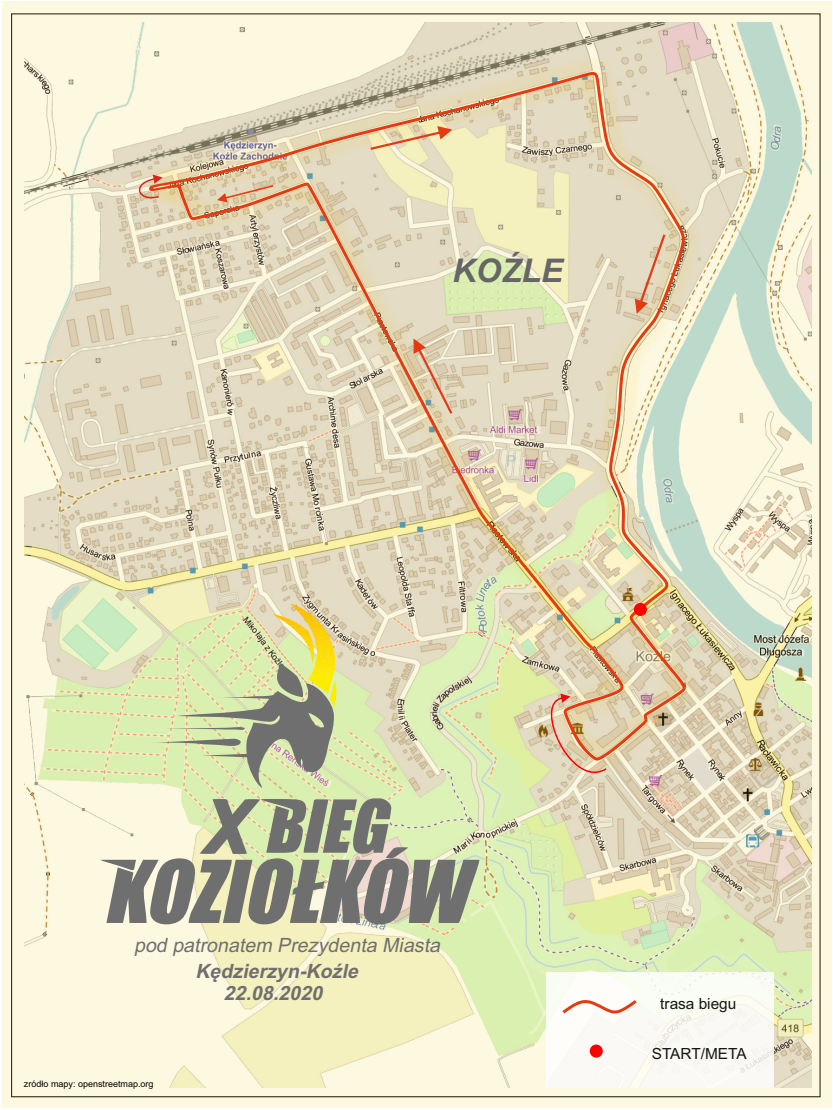
<style>
.page{position:relative;width:833px;height:1110px;background:#fff}
.page>*{position:absolute;margin:0;border:0;box-sizing:border-box;transform-origin:0 0}
.t1{font:italic 700 32.7px "Arial";color:#666}
.t2{font:italic 19.65px "Arial";color:#706f6f}
.t3{font:italic 700 19.65px/22px "Arial";color:#706f6f;text-align:center}
.t4{font:15.3px "Arial";color:#151616}
.t5{font:9px "Arial";color:#000}
</style>
<div class="page">
<div style="left:2px;top:2px;width:829px;height:1106px;background:#fcc009;opacity:.09"></div>
<div style="left:133px;top:56px;width:568px;height:721px;background:#fcc009;opacity:.98"></div>
<svg style="left:147px;top:72px;width:539px;height:688px"></svg>
<svg style="left:153px;top:604px;width:183px;height:184px"></svg>
<svg style="left:100px;top:798px;width:379px;height:126px"></svg>
<svg style="left:413px;top:338px;width:39px;height:76px"></svg>
<svg style="left:217px;top:185px;width:56px;height:17px"></svg>
<svg style="left:370px;top:126px;width:82px;height:24px"></svg>
<svg style="left:634px;top:234px;width:31px;height:80px"></svg>
<div style="left:633px;top:603px;width:13px;height:13px;background:#f00;border-radius:50%"></div>
<div style="left:546px;top:972px;width:227px;height:115px;background:#faf9f5"></div>
<svg style="left:562px;top:1000px;width:74px;height:14px"></svg>
<div style="left:589px;top:1044px;width:13px;height:13px;background:#f00;border-radius:50%"></div>
<svg style="left:138px;top:175px;width:25px;height:24px"></svg>
<svg style="left:550px;top:694px;width:56px;height:80px"></svg>
<h1 class="t1" style="left:452px;top:258px;width:112px">KOŹLE</h1>
<p class="t2" style="left:134px;top:938px;width:311px">pod patronatem Prezydenta Miasta</p>
<p class="t3" style="left:195px;top:962px;width:168px">Kędzierzyn-Koźle<br>22.08.2020</p>
<p class="t5" style="left:24px;top:1081px;width:131px">zródło mapy: openstreetmap.org</p>
<p class="t4" style="left:660px;top:998px;width:78px">trasa biegu</p>
<p class="t4" style="left:651px;top:1048px;width:96px">START/META</p>
</div>
